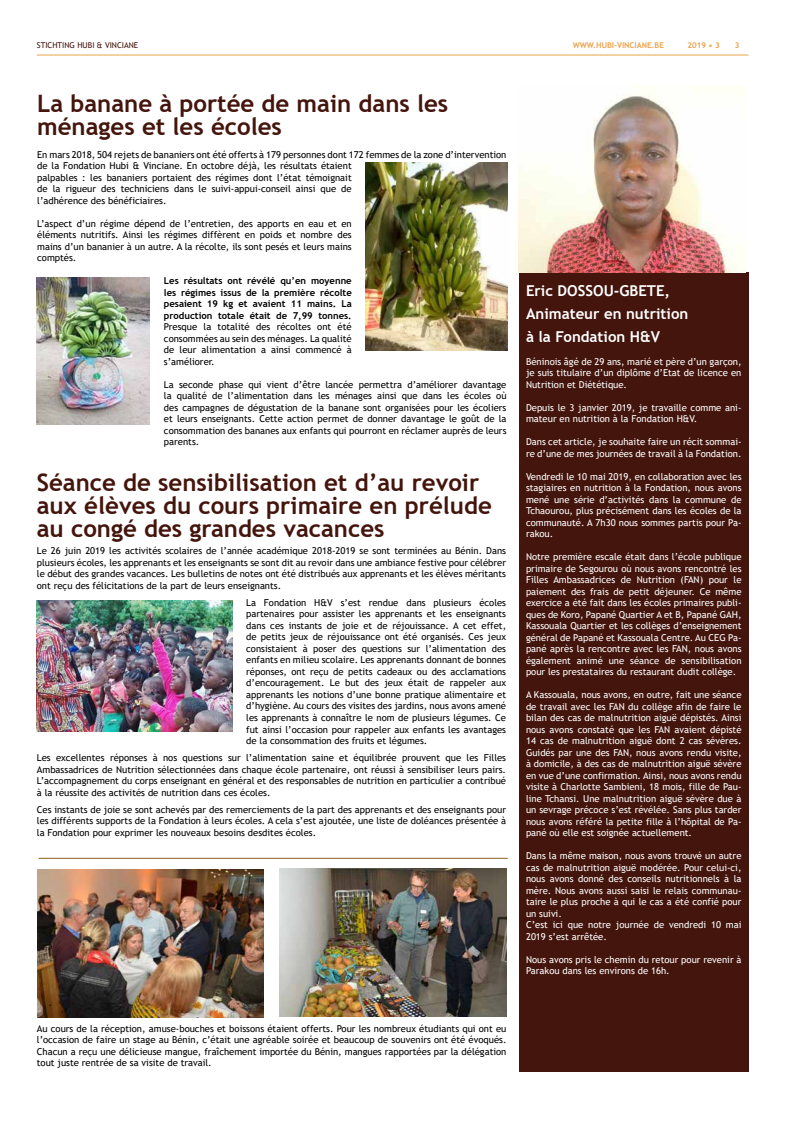
<style>
.page{position:relative;width:794px;height:1134px;background:#fff}
.page>*{position:absolute;margin:0;border:0;box-sizing:border-box;transform-origin:0 0}
.t1{font:700 24px/23px "Trebuchet MS";color:#44150c}
.t2{font:700 15px/23px "Trebuchet MS";color:#fff}
.t3{font:9.5px/11.5px "Trebuchet MS";color:#000;text-align:justify}
.t4{font:9.5px/11.5px "Trebuchet MS";color:#fff;text-align:justify}
.t5{font:700 9.5px/11.5px "Trebuchet MS";color:#000;text-align:justify}
.t6{font:700 8px "Trebuchet MS";color:#eca24c}
.t7{font:8px "Trebuchet MS";color:#44150c}
</style>
<div class="page">
<hr style="left:37px;top:55px;width:711px;height:1px;background:#eca24c">
<div style="left:519px;top:272px;width:229px;height:799px;background:#44150c"></div>
<img style="left:279px;top:868px;width:227px;height:148px">
<img style="left:37px;top:600px;width:195px;height:131px">
<img style="left:37px;top:278px;width:113px;height:147px">
<img style="left:366px;top:163px;width:142px;height:187px">
<img style="left:37px;top:869px;width:227px;height:148px">
<hr style="left:39px;top:858px;width:469px;height:1px;background:#866320">
<img style="left:519px;top:94px;width:227px;height:178px">
<p class="t7" style="left:37px;top:41px;width:103px">STICHTING HUBI &amp; VINCIANE</p>
<p class="t6" style="left:573px;top:40px;width:93px">WWW.HUBI-VINCIANE.BE</p>
<p class="t6" style="left:687px;top:40px;width:34px">2019 • 3</p>
<p class="t6" style="left:735px;top:41px;width:6px">3</p>
<h1 class="t1" style="left:37px;top:92px;width:412px">La banane à portée de main dans les ménages et les écoles</h1>
<p class="t3" style="left:37px;top:148px;width:471px;text-align:left">En mars 2018, 504 rejets de bananiers ont été offerts à 179 personnes dont 172 femmes de la zone d’intervention de la Fondation Hubi &amp; Vinciane. En octobre déjà, les résultats étaient<br>palpables : les bananiers portaient des régimes dont l’état témoignait<br>de la rigueur des techniciens dans le suivi-appui-conseil ainsi que de<br>l’adhérence des bénéficiaires.</p>
<p class="t3" style="left:37px;top:217px;width:316px">L’aspect d’un régime dépend de l’entretien, des apports en eau et en éléments nutritifs. Ainsi les régimes diffèrent en poids et nombre des mains d’un bananier à un autre. A la récolte, ils sont pesés et leurs mains comptés.</p>
<p class="t5" style="left:164px;top:275px;width:189px">Les résultats ont révélé qu’en moyenne les régimes issus de la première récolte pesaient 19 kg et avaient 11 mains. La production totale était de 7,99 tonnes.</p>
<p class="t3" style="left:164px;top:321px;width:189px">Presque la totalité des récoltes ont été consommées au sein des ménages. La qualité de leur alimentation a ainsi commencé à s’améliorer.</p>
<p class="t3" style="left:164px;top:378px;width:344px">La seconde phase qui vient d’être lancée permettra d’améliorer davantage la qualité de l’alimentation dans les ménages ainsi que dans les écoles où des campagnes de dégustation de la banane sont organisées pour les écoliers et leurs enseignants. Cette action permet de donner davantage le goût de la consommation des bananes aux enfants qui pourront en réclamer auprès de leurs parents.</p>
<h1 class="t1" style="left:37px;top:471px;width:456px">Séance de sensibilisation et d’au revoir aux élèves du cours primaire en prélude au congé des grandes vacances</h1>
<p class="t3" style="left:37px;top:545px;width:471px">Le 26 juin 2019 les activités scolaires de l’année académique 2018-2019 se sont terminées au Bénin. Dans plusieurs écoles, les apprenants et les enseignants se sont dit au revoir dans une ambiance festive pour célébrer le début des grandes vacances. Les bulletins de notes ont été distribués aux apprenants et les élèves méritants ont reçu des félicitations de la part de leurs enseignants.</p>
<p class="t3" style="left:246px;top:597px;width:261px">La Fondation H&amp;V s’est rendue dans plusieurs écoles partenaires pour assister les apprenants et les enseignants dans ces instants de joie et de réjouissance. A cet effet, de petits jeux de réjouissance ont été organisés. Ces jeux consistaient à poser des questions sur l’alimentation des enfants en milieu scolaire. Les apprenants donnant de bonnes réponses, ont reçu de petits cadeaux ou des acclamations d’encouragement. Le but des jeux était de rappeler aux apprenants les notions d’une bonne pratique alimentaire et d’hygiène. Au cours des visites des jardins, nous avons amené les apprenants à connaître le nom de plusieurs légumes. Ce fut ainsi l’occasion pour rappeler aux enfants les avantages de la consommation des fruits et légumes.</p>
<p class="t3" style="left:37px;top:752px;width:471px">Les excellentes réponses à nos questions sur l’alimentation saine et équilibrée prouvent que les Filles Ambassadrices de Nutrition sélectionnées dans chaque école partenaire, ont réussi à sensibiliser leurs pairs.<br>L’accompagnement du corps enseignant en général et des responsables de nutrition en particulier a contribué à la réussite des activités de nutrition dans ces écoles.</p>
<p class="t3" style="left:37px;top:804px;width:471px">Ces instants de joie se sont achevés par des remerciements de la part des apprenants et des enseignants pour les différents supports de la Fondation à leurs écoles. A cela s’est ajoutée, une liste de doléances présentée à la Fondation pour exprimer les nouveaux besoins desdites écoles.</p>
<h2 class="t2" style="left:526px;top:279px;width:164px">Eric DOSSOU-GBETE,<br>Animateur en nutrition à la Fondation H&amp;V</h2>
<p class="t4" style="left:526px;top:355px;width:217px">Béninois âgé de 29 ans, marié et père d’un garçon, je suis titulaire d’un diplôme d’Etat de licence en Nutrition et Diététique.</p>
<p class="t4" style="left:526px;top:401px;width:217px">Depuis le 3 janvier 2019, je travaille comme ani&shy;mateur en nutrition à la Fondation H&amp;V.</p>
<p class="t4" style="left:526px;top:436px;width:217px">Dans cet article, je souhaite faire un récit sommai&shy;re d’une de mes journées de travail à la Fondation.</p>
<p class="t4" style="left:526px;top:470px;width:217px">Vendredi le 10 mai 2019, en collaboration avec les stagiaires en nutrition à la Fondation, nous avons mené une série d’activités dans la commune de Tchaourou, plus précisément dans les écoles de la communauté. A 7h30 nous sommes partis pour Pa&shy;rakou.</p>
<p class="t4" style="left:526px;top:551px;width:217px">Notre première escale était dans l’école publique primaire de Segourou où nous avons rencontré les Filles Ambassadrices de Nutrition (FAN) pour le paiement des frais de petit déjeuner. Ce même exercice a été fait dans les écoles primaires publi&shy;ques de Koro, Papané Quartier A et B, Papané GAH, Kassouala Quartier et les collèges d’enseignement général de Papané et Kassouala Centre. Au CEG Pa&shy;pané après la rencontre avec les FAN, nous avons également animé une séance de sensibilisation pour les prestataires du restaurant dudit collège.</p>
<p class="t4" style="left:526px;top:689px;width:217px">A Kassouala, nous avons, en outre, fait une séance de travail avec les FAN du collège afin de faire le bilan des cas de malnutrition aiguë dépistés. Ainsi nous avons constaté que les FAN avaient dépisté 14 cas de malnutrition aiguë dont 2 cas sévères.<br>Guidés par une des FAN, nous avons rendu visite, à domicile, à des cas de malnutrition aiguë sévère en vue d’une confirmation. Ainsi, nous avons rendu visite à Charlotte Sambieni, 18 mois, fille de Pau&shy;line Tchansi. Une malnutrition aiguë sévère due à un sevrage précoce s’est révélée. Sans plus tarder nous avons référé la petite fille à l’hôpital de Pa&shy;pané où elle est soignée actuellement.</p>
<p class="t4" style="left:526px;top:850px;width:217px;text-align:left">Dans la même maison, nous avons trouvé un autre cas de malnutrition aiguë modérée. Pour celui-ci, nous avons donné des conseils nutritionnels à la mère. Nous avons aussi saisi le relais communau&shy;taire le plus proche à qui le cas a été confié pour un suivi.<br>C’est ici que notre journée de vendredi 10 mai 2019 s’est arrêtée.</p>
<p class="t4" style="left:526px;top:954px;width:217px">Nous avons pris le chemin du retour pour revenir à<br>Parakou dans les environs de 16h.</p>
<p class="t3" style="left:37px;top:1022px;width:471px">Au cours de la réception, amuse-bouches et boissons étaient offerts. Pour les nombreux étudiants qui ont eu l’occasion de faire un stage au Bénin, c’était une agréable soirée et beaucoup de souvenirs ont été évoqués.<br>Chacun a reçu une délicieuse mangue, fraîchement importée du Bénin, mangues rapportées par la délégation tout juste rentrée de sa visite de travail.</p>
</div>
